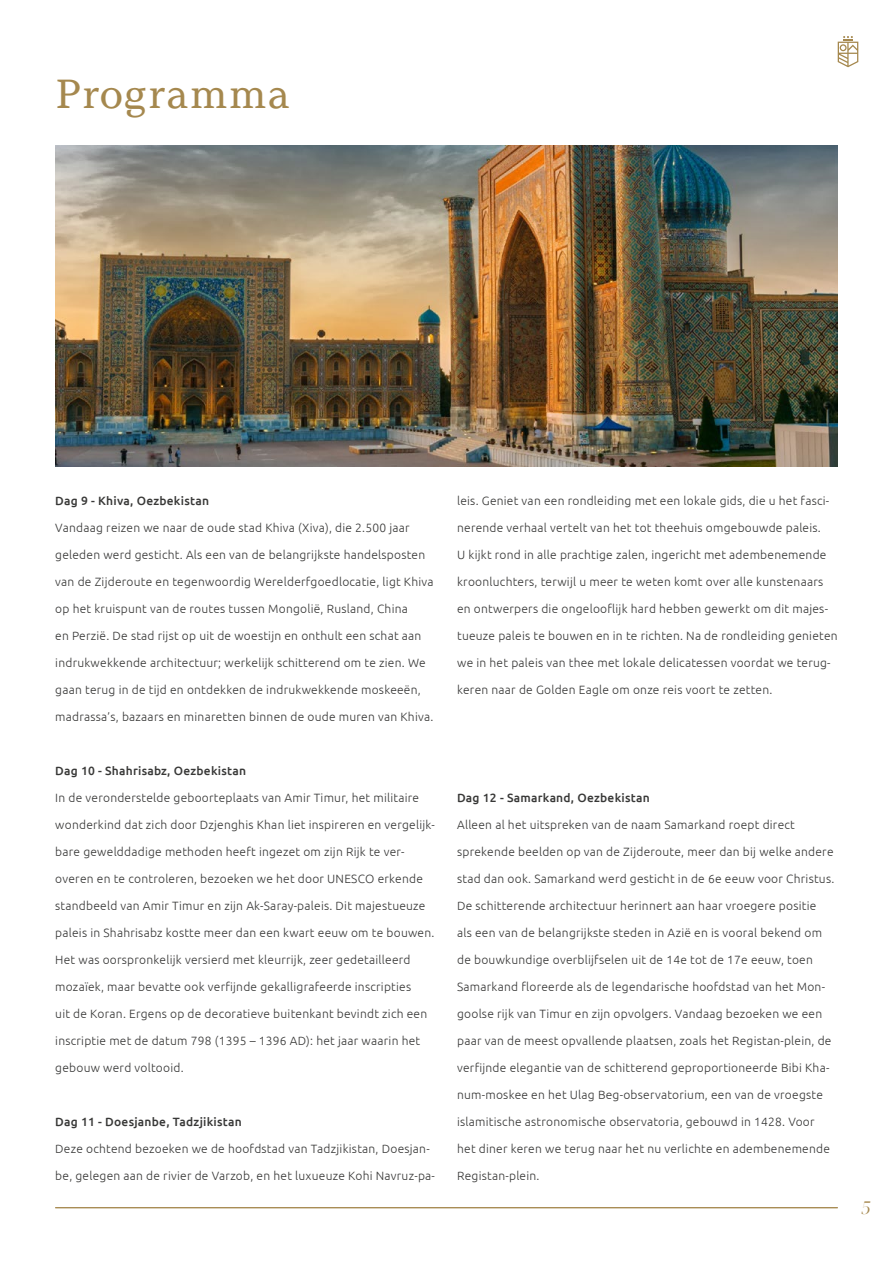
<style>
.page{position:relative;width:893px;height:1263px;background:#fff}
.page>*{position:absolute;margin:0;border:0;box-sizing:border-box;transform-origin:0 0}
.t1{font:40.5px "Argesta Text";color:#a5884e}
.t2{font:italic 18px "Argesta Hairline";color:#a5884e}
.t3{font:300 12px "Ubuntu";letter-spacing:.02em;color:#383837}
.t4{font:500 12px "Ubuntu";letter-spacing:.02em;color:#383837}
</style>
<div class="page">
<hr style="left:55px;top:1207px;width:783px;height:1px;background:#a5884e">
<svg style="left:838px;top:36px;width:20px;height:31px"></svg>
<img style="left:55px;top:145px;width:783px;height:321px">
<h1 class="t1" style="left:55px;top:69px;width:237px">Programma</h1>
<p class="t4" style="left:55px;top:493px;width:155px">Dag 9 - Khiva, Oezbekistan</p>
<p class="t3" style="left:55px;top:521px;width:356px">Vandaag reizen we naar de oude stad Khiva (Xiva), die 2.500 jaar</p>
<p class="t3" style="left:55px;top:548px;width:371px">geleden werd gesticht. Als een van de belangrijkste handelsposten</p>
<p class="t3" style="left:55px;top:575px;width:380px">van de Zijderoute en tegenwoordig Werelderfgoedlocatie, ligt Khiva</p>
<p class="t3" style="left:55px;top:602px;width:354px">op het kruispunt van de routes tussen Mongolië, Rusland, China</p>
<p class="t3" style="left:55px;top:629px;width:368px">en Perzië. De stad rijst op uit de woestijn en onthult een schat aan</p>
<p class="t3" style="left:55px;top:656px;width:372px">indrukwekkende architectuur; werkelijk schitterend om te zien. We</p>
<p class="t3" style="left:55px;top:683px;width:367px">gaan terug in de tijd en ontdekken de indrukwekkende moskeeën,</p>
<p class="t3" style="left:55px;top:710px;width:380px">madrassa’s, bazaars en minaretten binnen de oude muren van Khiva.</p>
<p class="t4" style="left:55px;top:763px;width:192px">Dag 10 - Shahrisabz, Oezbekistan</p>
<p class="t3" style="left:55px;top:791px;width:365px">In de veronderstelde geboorteplaats van Amir Timur, het militaire</p>
<p class="t3" style="left:55px;top:818px;width:381px">wonderkind dat zich door Dzjenghis Khan liet inspireren en vergelijk-</p>
<p class="t3" style="left:55px;top:845px;width:351px">bare gewelddadige methoden heeft ingezet om zijn Rijk te ver-</p>
<p class="t3" style="left:55px;top:872px;width:369px">overen en te controleren, bezoeken we het door UNESCO erkende</p>
<p class="t3" style="left:55px;top:899px;width:372px">standbeeld van Amir Timur en zijn Ak-Saray-paleis. Dit majestueuze</p>
<p class="t3" style="left:55px;top:926px;width:381px">paleis in Shahrisabz kostte meer dan een kwart eeuw om te bouwen.</p>
<p class="t3" style="left:55px;top:953px;width:357px">Het was oorspronkelijk versierd met kleurrijk, zeer gedetailleerd</p>
<p class="t3" style="left:55px;top:980px;width:357px">mozaïek, maar bevatte ook verfijnde gekalligrafeerde inscripties</p>
<p class="t3" style="left:55px;top:1007px;width:373px">uit de Koran. Ergens op de decoratieve buitenkant bevindt zich een</p>
<p class="t3" style="left:55px;top:1034px;width:366px">inscriptie met de datum 798 (1395 – 1396 AD): het jaar waarin het</p>
<p class="t3" style="left:55px;top:1061px;width:130px">gebouw werd voltooid.</p>
<p class="t4" style="left:55px;top:1114px;width:188px">Dag 11 - Doesjanbe, Tadzjikistan</p>
<p class="t3" style="left:55px;top:1142px;width:376px">Deze ochtend bezoeken we de hoofdstad van Tadzjikistan, Doesjan-</p>
<p class="t3" style="left:55px;top:1169px;width:381px">be, gelegen aan de rivier de Varzob, en het luxueuze Kohi Navruz-pa-</p>
<p class="t3" style="left:457px;top:494px;width:374px">leis. Geniet van een rondleiding met een lokale gids, die u het fasci-</p>
<p class="t3" style="left:457px;top:521px;width:365px">nerende verhaal vertelt van het tot theehuis omgebouwde paleis.</p>
<p class="t3" style="left:457px;top:548px;width:371px">U kijkt rond in alle prachtige zalen, ingericht met adembenemende</p>
<p class="t3" style="left:457px;top:575px;width:368px">kroonluchters, terwijl u meer te weten komt over alle kunstenaars</p>
<p class="t3" style="left:457px;top:602px;width:372px">en ontwerpers die ongelooflijk hard hebben gewerkt om dit majes-</p>
<p class="t3" style="left:457px;top:629px;width:382px">tueuze paleis te bouwen en in te richten. Na de rondleiding genieten</p>
<p class="t3" style="left:457px;top:656px;width:375px">we in het paleis van thee met lokale delicatessen voordat we terug-</p>
<p class="t3" style="left:457px;top:683px;width:317px">keren naar de Golden Eagle om onze reis voort te zetten.</p>
<p class="t4" style="left:457px;top:790px;width:194px">Dag 12 - Samarkand, Oezbekistan</p>
<p class="t3" style="left:457px;top:818px;width:339px">Alleen al het uitspreken van de naam Samarkand roept direct</p>
<p class="t3" style="left:457px;top:845px;width:378px">sprekende beelden op van de Zijderoute, meer dan bij welke andere</p>
<p class="t3" style="left:457px;top:872px;width:379px">stad dan ook. Samarkand werd gesticht in de 6e eeuw voor Christus.</p>
<p class="t3" style="left:457px;top:899px;width:361px">De schitterende architectuur herinnert aan haar vroegere positie</p>
<p class="t3" style="left:457px;top:926px;width:366px">als een van de belangrijkste steden in Azië en is vooral bekend om</p>
<p class="t3" style="left:457px;top:953px;width:357px">de bouwkundige overblijfselen uit de 14e tot de 17e eeuw, toen</p>
<p class="t3" style="left:457px;top:980px;width:369px">Samarkand floreerde als de legendarische hoofdstad van het Mon-</p>
<p class="t3" style="left:457px;top:1007px;width:367px">goolse rijk van Timur en zijn opvolgers. Vandaag bezoeken we een</p>
<p class="t3" style="left:457px;top:1034px;width:376px">paar van de meest opvallende plaatsen, zoals het Registan-plein, de</p>
<p class="t3" style="left:457px;top:1061px;width:374px">verfijnde elegantie van de schitterend geproportioneerde Bibi Kha-</p>
<p class="t3" style="left:457px;top:1088px;width:367px">num-moskee en het Ulag Beg-observatorium, een van de vroegste</p>
<p class="t3" style="left:457px;top:1115px;width:359px">islamitische astronomische observatoria, gebouwd in 1428. Voor</p>
<p class="t3" style="left:457px;top:1142px;width:374px">het diner keren we terug naar het nu verlichte en adembenemende</p>
<p class="t3" style="left:457px;top:1169px;width:84px">Registan-plein.</p>
<h2 class="t2" style="left:860px;top:1197px;width:12px">5</h2>
</div>
